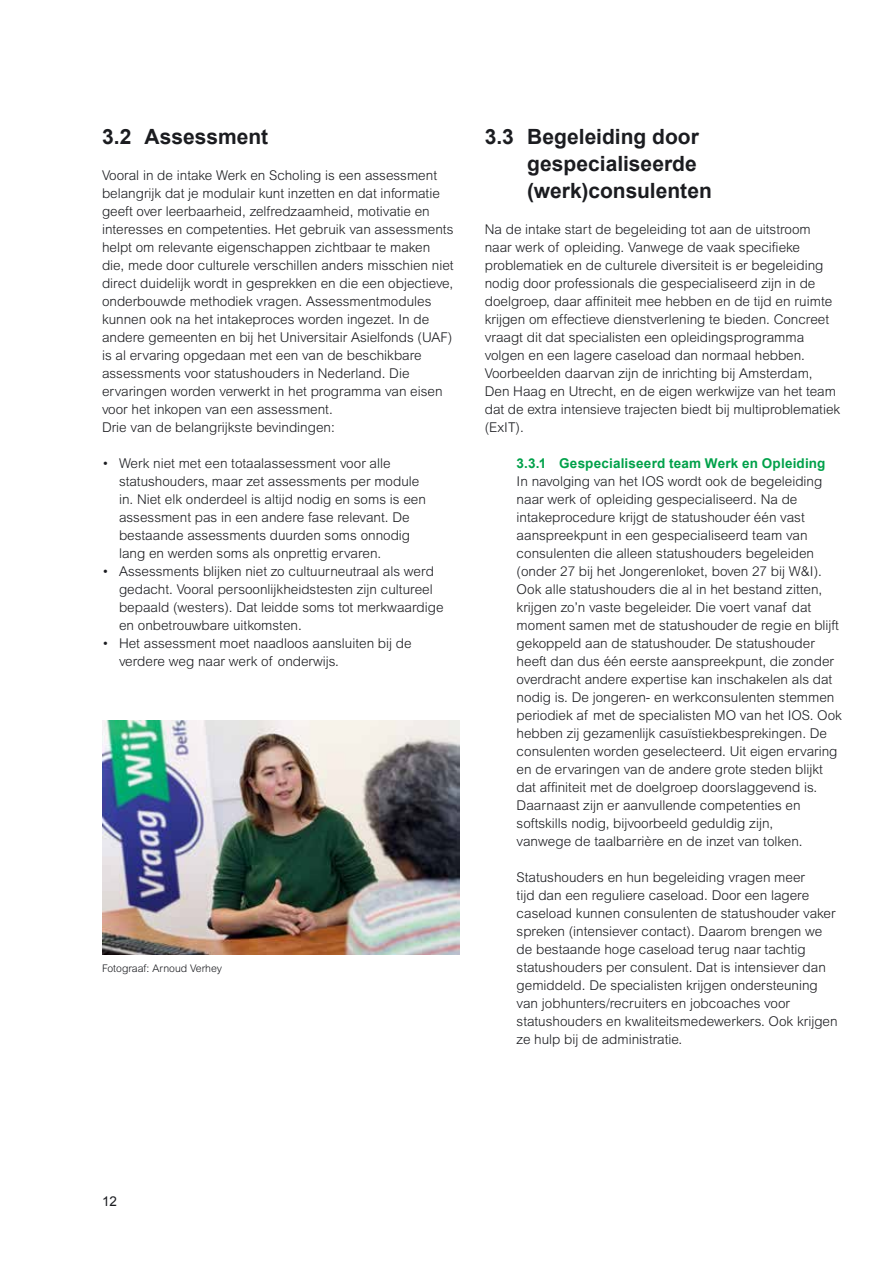
<style>
.page{position:relative;width:893px;height:1263px;background:#fff}
.page>*{position:absolute;margin:0;border:0;box-sizing:border-box;transform-origin:0 0}
.t1{font:700 21px/27px "Arial";color:#1b1c20}
.t2{font:300 13.5px/18px "Arial MT Std";color:#1b1c20}
.t3{font:700 13.5px "Arial";letter-spacing:.015em;color:#00a14a}
.t4{font:13.5px "Arial";color:#1b1c20}
.t5{font:300 10.5px "Arial MT Std";color:#1b1c20}
</style>
<div class="page">
<img style="left:102px;top:720px;width:357px;height:234px">
<h1 class="t1" style="left:102px;top:124px;width:168px">3.2 Assessment</h1>
<p class="t2" style="left:102px;top:166px;width:353px">Vooral in de intake Werk en Scholing is een assessment belangrijk dat je modulair kunt inzetten en dat informatie geeft over leerbaarheid, zelfredzaamheid, motivatie en interesses en competenties. Het gebruik van assessments helpt om relevante eigenschappen zichtbaar te maken die, mede door culturele verschillen anders misschien niet direct duidelijk wordt in gesprekken en die een objectieve, onderbouwde methodiek vragen. Assessmentmodules kunnen ook na het intakeproces worden ingezet. In de andere gemeenten en bij het Universitair Asielfonds (UAF) is al ervaring opgedaan met een van de beschikbare assessments voor statushouders in Nederland. Die ervaringen worden verwerkt in het programma van eisen voor het inkopen van een assessment.<br>Drie van de belangrijkste bevindingen:</p>
<p class="t2" style="left:119px;top:454px;width:308px;text-indent:-17px">• Werk niet met een totaalassessment voor alle statushouders, maar zet assessments per module in. Niet elk onderdeel is altijd nodig en soms is een assessment pas in een andere fase relevant. De bestaande assessments duurden soms onnodig lang en werden soms als onprettig ervaren.</p>
<p class="t2" style="left:119px;top:562px;width:326px;text-indent:-17px">• Assessments blijken niet zo cultuurneutraal als werd gedacht. Vooral persoonlijkheidstesten zijn cultureel bepaald (westers). Dat leidde soms tot merkwaardige en onbetrouwbare uitkomsten.</p>
<p class="t2" style="left:119px;top:634px;width:294px;text-indent:-17px">• Het assessment moet naadloos aansluiten bij de verdere weg naar werk of onderwijs.</p>
<p class="t5" style="left:102px;top:962px;width:121px">Fotograaf: Arnoud Verhey</p>
<h1 class="t1" style="left:527px;top:124px;width:186px;text-indent:-43px">3.3 Begeleiding door gespecialiseerde (werk)consulenten</h1>
<p class="t2" style="left:485px;top:220px;width:357px">Na de intake start de begeleiding tot aan de uitstroom naar werk of opleiding. Vanwege de vaak specifieke problematiek en de culturele diversiteit is er begeleiding nodig door professionals die gespecialiseerd zijn in de doelgroep, daar affiniteit mee hebben en de tijd en ruimte krijgen om effectieve dienstverlening te bieden. Concreet vraagt dit dat specialisten een opleidingsprogramma volgen en een lagere caseload dan normaal hebben.<br>Voorbeelden daarvan zijn de inrichting bij Amsterdam, Den Haag en Utrecht, en de eigen werkwijze van het team dat de extra intensieve trajecten biedt bij multiproblematiek (ExIT).</p>
<p class="t3" style="left:517px;top:454px;width:310px">3.3.1 Gespecialiseerd team Werk en Opleiding</p>
<p class="t2" style="left:517px;top:472px;width:327px">In navolging van het IOS wordt ook de begeleiding naar werk of opleiding gespecialiseerd. Na de intakeprocedure krijgt de statushouder één vast aanspreekpunt in een gespecialiseerd team van consulenten die alleen statushouders begeleiden (onder 27 bij het Jongerenloket, boven 27 bij W&amp;I).<br>Ook alle statushouders die al in het bestand zitten, krijgen zo’n vaste begeleider. Die voert vanaf dat moment samen met de statushouder de regie en blijft gekoppeld aan de statushouder. De statushouder heeft dan dus één eerste aanspreekpunt, die zonder overdracht andere expertise kan inschakelen als dat nodig is. De jongeren- en werkconsulenten stemmen periodiek af met de specialisten MO van het IOS. Ook hebben zij gezamenlijk casuïstiekbesprekingen. De consulenten worden geselecteerd. Uit eigen ervaring en de ervaringen van de andere grote steden blijkt dat affiniteit met de doelgroep doorslaggevend is.<br>Daarnaast zijn er aanvullende competenties en softskills nodig, bijvoorbeeld geduldig zijn,<br>vanwege de taalbarrière en de inzet van tolken.</p>
<p class="t2" style="left:517px;top:868px;width:322px">Statushouders en hun begeleiding vragen meer<br>tijd dan een reguliere caseload. Door een lagere caseload kunnen consulenten de statushouder vaker spreken (intensiever contact). Daarom brengen we de bestaande hoge caseload terug naar tachtig statushouders per consulent. Dat is intensiever dan gemiddeld. De specialisten krijgen ondersteuning van jobhunters/recruiters en jobcoaches voor statushouders en kwaliteitsmedewerkers. Ook krijgen ze hulp bij de administratie.</p>
<p class="t4" style="left:102px;top:1192px;width:17px">12</p>
</div>
